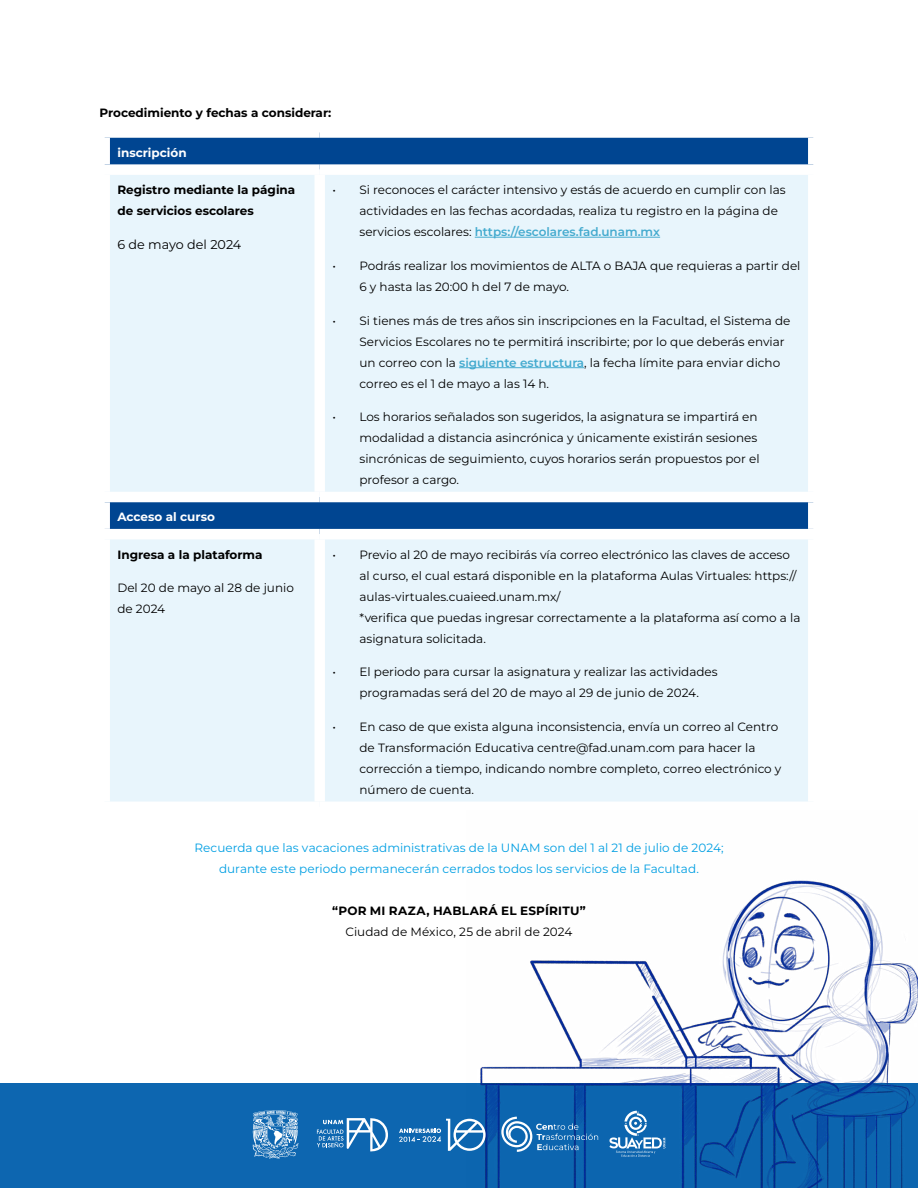
<style>
.page{position:relative;width:918px;height:1188px;background:#fff}
.page>*{position:absolute;margin:0;border:0;box-sizing:border-box;transform-origin:0 0}
.t1{font:12.75px "Montserrat";color:#000}
.t2{font:12px/21px "Montserrat";color:#000}
.t3{font:12px/21px "Montserrat";letter-spacing:.005em;color:#009fe3;text-align:center}
.t4{font:700 12px/21px "Montserrat";color:#000}
.t5{font:700 12px "Montserrat";letter-spacing:.02em;color:#000}
.t6{font:700 12px "Montserrat";color:#fff}
.s1{font-weight:600;color:#45abcf}
</style>
<div class="page">
<div style="left:0;top:1083px;width:918px;height:105px;background:#0d66b0"></div>
<div style="left:110px;top:138px;width:698px;height:26px;background:#004591"></div>
<div style="left:110px;top:175px;width:698px;height:627px;background:#e8f5fc"></div>
<div style="left:314px;top:175px;width:11px;height:317px;background:#fff"></div>
<div style="left:99px;top:492px;width:221px;height:10px;background:#fff"></div>
<div style="left:320px;top:492px;width:499px;height:10px;background:#fff"></div>
<div style="left:99px;top:529px;width:221px;height:10px;background:#fff"></div>
<div style="left:320px;top:529px;width:499px;height:10px;background:#fff"></div>
<div style="left:314px;top:539px;width:11px;height:263px;background:#fff"></div>
<hr style="left:475px;top:237px;width:185px;height:1px;background:#45abcf">
<hr style="left:459px;top:367px;width:125px;height:1px;background:#45abcf">
<img style="left:467px;top:880px;width:451px;height:308px">
<svg style="left:317px;top:1118px;width:71px;height:34px"></svg>
<svg style="left:399px;top:1119px;width:87px;height:32px"></svg>
<svg style="left:252px;top:1110px;width:47px;height:49px"></svg>
<svg style="left:501px;top:1117px;width:97px;height:35px"></svg>
<svg style="left:609px;top:1111px;width:56px;height:46px"></svg>
<p class="t4" style="left:99px;top:102px;width:233px">Procedimiento y fechas a considerar:</p>
<p class="t6" style="left:117px;top:145px;width:71px">inscripción</p>
<p class="t4" style="left:117px;top:179px;width:179px">Registro mediante la página de servicios escolares</p>
<p class="t1" style="left:117px;top:236px;width:125px">6 de mayo del 2024</p>
<p class="t2" style="left:360px;top:179px;width:428px;text-indent:-27px">• Si reconoces el carácter intensivo y estás de acuerdo en cumplir con las actividades en las fechas acordadas, realiza tu registro en la página de servicios escolares: <span class="s1">https://escolares.fad.unam.mx</span></p>
<p class="t2" style="left:360px;top:255px;width:443px;text-indent:-27px">• Podrás realizar los movimientos de ALTA o BAJA que requieras a partir del<br>6 y hasta las 20:00 h del 7 de mayo.</p>
<p class="t2" style="left:360px;top:309px;width:432px;text-indent:-27px">• Si tienes más de tres años sin inscripciones en la Facultad, el Sistema de Servicios Escolares no te permitirá inscribirte; por lo que deberás enviar un correo con la <span class="s1">siguiente estructura</span>, la fecha límite para enviar dicho correo es el 1 de mayo a las 14 h.</p>
<p class="t2" style="left:360px;top:406px;width:402px;text-indent:-27px">• Los horarios señalados son sugeridos, la asignatura se impartirá en modalidad a distancia asincrónica y únicamente existirán sesiones sincrónicas de seguimiento, cuyos horarios serán propuestos por el profesor a cargo.</p>
<p class="t6" style="left:117px;top:509px;width:99px">Acceso al curso</p>
<p class="t4" style="left:117px;top:543px;width:147px">Ingresa a la plataforma</p>
<p class="t2" style="left:117px;top:577px;width:178px">Del 20 de mayo al 28 de junio de 2024</p>
<p class="t2" style="left:360px;top:543px;width:442px;text-indent:-27px">• Previo al 20 de mayo recibirás vía correo electrónico las claves de acceso al curso, el cual estará disponible en la plataforma Aulas Virtuales: https:// aulas-virtuales.cuaieed.unam.mx/<br>*verifica que puedas ingresar correctamente a la plataforma así como a la asignatura solicitada.</p>
<p class="t2" style="left:360px;top:661px;width:360px;text-indent:-27px">• El periodo para cursar la asignatura y realizar las actividades programadas será del 20 de mayo al 29 de junio de 2024.</p>
<p class="t2" style="left:360px;top:716px;width:424px;text-indent:-27px">• En caso de que exista alguna inconsistencia, envía un correo al Centro de Transformación Educativa centre@fad.unam.com para hacer la corrección a tiempo, indicando nombre completo, correo electrónico y número de cuenta.</p>
<p class="t3" style="left:194px;top:837px;width:531px">Recuerda que las vacaciones administrativas de la UNAM son del 1 al 21 de julio de 2024; durante este periodo permanecerán cerrados todos los servicios de la Facultad.</p>
<p class="t5" style="left:332px;top:903px;width:255px">“POR MI RAZA, HABLARÁ EL ESPÍRITU”</p>
<p class="t2" style="left:345px;top:921px;width:229px">Ciudad de México, 25 de abril de 2024</p>
</div>
